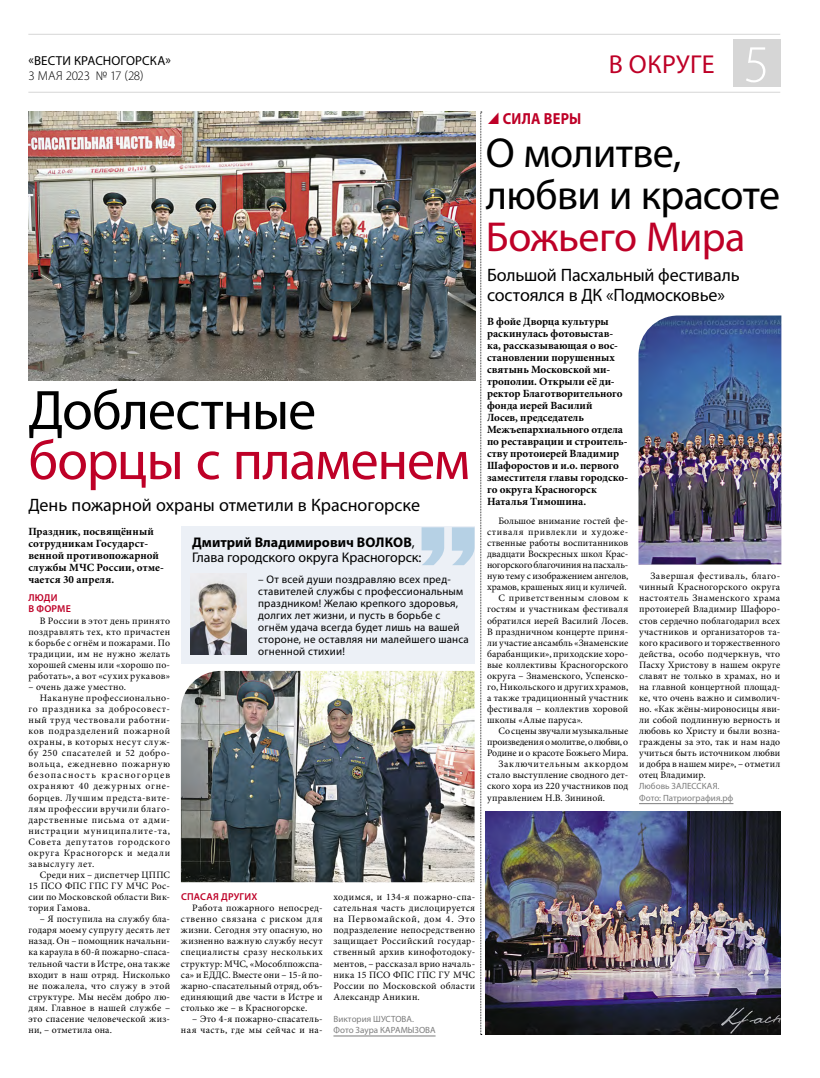
<style>
.page{position:relative;width:820px;height:1078px;background:#fff}
.page>*{position:absolute;margin:0;border:0;box-sizing:border-box;transform-origin:0 0}
.t1{font:56px "Myriad Pro";letter-spacing:-.02em;color:#be0027}
.t2{font:56px "Myriad Pro";letter-spacing:-.02em;color:#000}
.t3{font:300 53px "Myriad Pro";color:#fff}
.t4{font:42px/42px "Myriad Pro";letter-spacing:-.015em;color:#000}
.t5{font:42px "Myriad Pro";letter-spacing:-.015em;color:#be0027}
.t6{font:26px "Myriad Pro";letter-spacing:.02em;color:#be0027}
.t7{font:18px/20px "Myriad Pro";letter-spacing:-.005em;color:#000}
.t8{font:700 16px "Myriad Pro";letter-spacing:.01em;color:#be0027;scale:.9 1}
.t9{font:14px/15px "Myriad Pro";letter-spacing:-.01em;color:#000}
.t10{font:13px "Myriad Pro";letter-spacing:.01em;color:#000}
.t11{font:300 13px "Myriad Pro";letter-spacing:-.025em;color:#000}
.t12{font:700 11px/12px "Minion Pro";letter-spacing:.005em;color:#000}
.t13{font:11px/12px "Myriad Pro";letter-spacing:.015em;color:#000}
.t14{font:600 10px/11px "Myriad Pro";letter-spacing:.02em;color:#be0027}
.t15{font:9.8px/11.1px "Minion Pro";letter-spacing:.025em;color:#000;text-align:justify}
.t16{font:9.8px "Minion Pro";letter-spacing:.005em;color:#000}
.t17{font:9.8px "Minion Pro";letter-spacing:.055em;color:#000}
.t18{font:9.8px "Minion Pro";letter-spacing:.065em;color:#000}
.t19{font:9.8px "Minion Pro";letter-spacing:.06em;color:#000}
.t20{font:9.8px "Minion Pro";letter-spacing:.075em;color:#000}
.t21{font:9.8px "Minion Pro";color:#000}
.t22{font:9.8px "Minion Pro";letter-spacing:-.01em;color:#000}
.t23{font:9.8px "Minion Pro";letter-spacing:-.005em;color:#000}
.t24{font:9.8px "Minion Pro";letter-spacing:-.015em;color:#000}
.t25{font:9.8px "Minion Pro";letter-spacing:.045em;color:#000}
.t26{font:9.8px "Minion Pro";letter-spacing:.05em;color:#000}
.t27{font:9.8px "Minion Pro";letter-spacing:.11em;color:#000}
.t28{font:9px/11.1px "Myriad Pro";letter-spacing:.005em;color:#7c7c7c}
.s1{font-weight:700}
</style>
<div class="page">
<hr style="left:28px;top:92px;width:752px;height:1px;background:#d6d6d6">
<hr style="left:28px;top:34px;width:752px;height:1px;background:#d6d6d6">
<div style="left:732px;top:40px;width:48px;height:47px;background:#d6d6d6"></div>
<hr style="left:333px;top:1035px;width:102px;height:1px;background:#7c7c7c">
<img style="left:28px;top:112px;width:447px;height:268px">
<div style="left:181px;top:526px;width:293px;height:137px;background:#ecf0f6"></div>
<svg style="left:421px;top:527px;width:53px;height:38px"></svg>
<img style="left:190px;top:577px;width:57px;height:77px">
<img style="left:181px;top:670px;width:293px;height:212px">
<svg style="left:480px;top:112px;width:1px;height:922px"></svg>
<hr style="left:638px;top:803px;width:95px;height:1px;background:#7c7c7c">
<img style="left:638px;top:315px;width:143px;height:249px">
<img style="left:486px;top:811px;width:294px;height:223px">
<h3 class="t10" style="left:29px;top:53px;width:144px">«ВЕСТИ КРАСНОГОРСКА»</h3>
<h3 class="t11" style="left:28px;top:68px;width:116px">3 МАЯ 2023 № 17 (28)</h3>
<h3 class="t6" style="left:608px;top:48px;width:107px">В ОКРУГЕ</h3>
<h2 class="t3" style="left:743px;top:32px;width:27px">5</h2>
<h1 class="t2" style="left:28px;top:375px;width:289px">Доблестные</h1>
<h1 class="t1" style="left:28px;top:425px;width:443px">борцы с пламенем</h1>
<h3 class="t7" style="left:28px;top:494px;width:393px">День пожарной охраны отметили в Красногорске</h3>
<h3 class="t9" style="left:192px;top:534px;width:231px"><span class="s1">Дмитрий Владимирович ВОЛКОВ</span>,<br>Глава городского округа Красногорск:</h3>
<p class="t13" style="left:258px;top:572px;width:212px">– От всей души поздравляю всех пред&shy;ставителей службы с профессиональным праздником! Желаю крепкого здоровья, долгих лет жизни, и пусть в борьбе с огнём удача всегда будет лишь на вашей стороне, не оставляя ни малейшего шанса огненной стихии!</p>
<p class="t12" style="left:28px;top:525px;width:137px">Праздник, посвящённый сотрудникам Государст&shy;венной противопожарной службы МЧС России, отме&shy;чается 30 апреля.</p>
<p class="t14" style="left:28px;top:592px;width:44px">ЛЮДИ<br>В ФОРМЕ</p>
<p class="t15" style="left:28px;top:614px;width:143px;text-indent:11px">В России в этот день принято поздравлять тех, кто причастен к борьбе с огнём и пожарами. По традиции, им не нужно желать хорошей смены или «хорошо по&shy;работать», а вот «сухих рукавов»</p>
<p class="t15" style="left:28px;top:681px;width:99px">– очень даже уместно.</p>
<p class="t25" style="left:40px;top:691px;width:132px">Накануне профессионально-</p>
<p class="t18" style="left:28px;top:702px;width:143px">го праздника за добросовест-</p>
<p class="t17" style="left:28px;top:713px;width:143px">ный труд чествовали работни-</p>
<p class="t19" style="left:28px;top:724px;width:143px">ков подразделений пожарной</p>
<p class="t17" style="left:28px;top:735px;width:143px">охраны, в которых несут служ-</p>
<p class="t26" style="left:28px;top:746px;width:143px">бу 250 спасателей и 52 добро-</p>
<p class="t19" style="left:28px;top:757px;width:143px">вольца, ежедневно пожарную</p>
<p class="t27" style="left:28px;top:768px;width:143px">безопасность красногорцев</p>
<p class="t20" style="left:28px;top:779px;width:143px">охраняют 40 дежурных огне-</p>
<p class="t17" style="left:28px;top:790px;width:143px">борцев. Лучшим предста-вите-</p>
<p class="t17" style="left:28px;top:801px;width:143px">лям профессии вручили благо-</p>
<p class="t18" style="left:28px;top:812px;width:143px">дарственные письма от адми-</p>
<p class="t20" style="left:28px;top:823px;width:143px">нистрации муниципалите-та,</p>
<p class="t20" style="left:28px;top:834px;width:143px">Совета депутатов городского</p>
<p class="t19" style="left:28px;top:846px;width:143px">округа Красногорск и медали</p>
<p class="t19" style="left:28px;top:857px;width:68px">завыслугу лет.</p>
<p class="t15" style="left:40px;top:869px;width:132px">Среди них – диспетчер ЦППС</p>
<p class="t21" style="left:28px;top:879px;width:143px">15 ПСО ФПС ГПС ГУ МЧС Рос-</p>
<p class="t15" style="left:28px;top:891px;width:143px">сии по Московской области Вик-</p>
<p class="t15" style="left:28px;top:902px;width:63px">тория Гамова.</p>
<p class="t15" style="left:28px;top:913px;width:143px;text-indent:11px">– Я поступила на службу бла&shy;годаря моему супругу десять лет назад. Он – помощник начальни&shy;ка караула в 60-й пожарно-спаса&shy;тельной части в Истре, она также входит в наш отряд. Нисколько не пожалела, что служу в этой структуре. Мы несём добро лю&shy;дям. Главное в нашей службе – это спасение человеческой жиз&shy;ни, – отметила она.</p>
<p class="t14" style="left:181px;top:890px;width:78px">СПАСАЯ ДРУГИХ</p>
<p class="t15" style="left:181px;top:902px;width:143px;text-indent:11px">Работа пожарного непосред&shy;ственно связана с риском для жизни. Сегодня эту опасную, но жизненно важную службу несут специалисты сразу нескольких структур: МЧС, «Мособлпожспа&shy;са» и ЕДДС. Вместе они – 15-й по&shy;жарно-спасательный отряд, объ&shy;единяющий две части в Истре и столько же – в Красногорске.</p>
<p class="t15" style="left:181px;top:1012px;width:143px;text-align:right">– Это 4-я пожарно-спасатель&shy;ная часть, где мы сейчас и на-</p>
<p class="t15" style="left:333px;top:891px;width:143px">ходимся, и 134-я пожарно-спа&shy;сательная часть дислоцируется на Первомайской, дом 4. Это подразделение непосредственно защищает Российский государ&shy;ственный архив кинофотодоку&shy;ментов, – рассказал врио началь&shy;ника 15 ПСО ФПС ГПС ГУ МЧС России по Московской области Александр Аникин.</p>
<p class="t28" style="left:333px;top:1012px;width:104px">Виктория ШУСТОВА.<br>Фото Заура КАРАМЫЗОВА</p>
<h3 class="t8" style="left:502px;top:108px;width:89px">СИЛА ВЕРЫ</h3>
<h3 class="t4" style="left:486px;top:131px;width:296px">О молитве, любви и красоте</h3>
<h3 class="t5" style="left:486px;top:211px;width:261px">Божьего Мира</h3>
<h3 class="t7" style="left:487px;top:264px;width:254px">Большой Пасхальный фестиваль состоялся в ДК «Подмосковье»</h3>
<p class="t12" style="left:487px;top:315px;width:142px">В фойе Дворца культуры раскинулась фотовыстав&shy;ка, рассказывающая о вос&shy;становлении порушенных святынь Московской ми&shy;трополии. Открыли её ди&shy;ректор Благотворительного фонда иерей Василий<br>Лосев, председатель<br>Межъепархиального отдела по реставрации и строитель&shy;ству протоиерей Владимир<br>Шафоростов и и.о. первого заместителя главы городско&shy;го округа Красногорск<br>Наталья Тимошина.</p>
<p class="t15" style="left:498px;top:515px;width:131px">Большое внимание гостей фе-</p>
<p class="t18" style="left:487px;top:525px;width:143px">стиваля привлекли и художе-</p>
<p class="t16" style="left:487px;top:536px;width:143px">ственные работы воспитанников</p>
<p class="t23" style="left:487px;top:547px;width:143px">двадцати Воскресных школ Крас-</p>
<p class="t22" style="left:487px;top:558px;width:143px">ногорского благочиния на пасхаль-</p>
<p class="t22" style="left:487px;top:569px;width:143px">ную тему с изображением ангелов,</p>
<p class="t21" style="left:487px;top:580px;width:141px">храмов, крашеных яиц и куличей.</p>
<p class="t15" style="left:498px;top:592px;width:131px">С приветственным словом к</p>
<p class="t15" style="left:487px;top:603px;width:143px">гостям и участникам фестиваля</p>
<p class="t15" style="left:487px;top:614px;width:143px">обратился иерей Василий Лосев.</p>
<p class="t15" style="left:487px;top:625px;width:143px">В праздничном концерте приня-</p>
<p class="t16" style="left:487px;top:635px;width:143px">ли участие ансамбль «Знаменские</p>
<p class="t16" style="left:487px;top:647px;width:143px">барабанщики», приходские хоро-</p>
<p class="t16" style="left:487px;top:658px;width:143px">вые коллективы Красногорского</p>
<p class="t16" style="left:487px;top:669px;width:143px">округа – Знаменского, Успенско-</p>
<p class="t15" style="left:487px;top:681px;width:143px">го, Никольского и других храмов,</p>
<p class="t15" style="left:487px;top:692px;width:143px">а также традиционный участник</p>
<p class="t15" style="left:487px;top:703px;width:143px">фестиваля – коллектив хоровой</p>
<p class="t15" style="left:487px;top:714px;width:97px">школы «Алые паруса».</p>
<p class="t21" style="left:498px;top:724px;width:131px">Со сцены звучали музыкальные</p>
<p class="t24" style="left:487px;top:735px;width:143px">произведения о молитве, о любви, о</p>
<p class="t23" style="left:487px;top:746px;width:143px">Родине и о красоте Божьего Мира.</p>
<p class="t18" style="left:498px;top:757px;width:131px">Заключительным аккордом</p>
<p class="t15" style="left:487px;top:769px;width:143px">стало выступление сводного дет-</p>
<p class="t15" style="left:487px;top:780px;width:143px">ского хора из 220 участников под</p>
<p class="t16" style="left:487px;top:790px;width:119px">управлением Н.В. Зининой.</p>
<p class="t15" style="left:638px;top:570px;width:143px;text-indent:11px">Завершая фестиваль, благо&shy;чинный Красногорского округа настоятель Знаменского храма протоиерей Владимир Шафоро&shy;стов сердечно поблагодарил всех участников и организаторов та&shy;кого красивого и торжественного действа, особо подчеркнув, что Пасху Христову в нашем округе славят не только в храмах, но и на главной концертной площад&shy;ке, что очень важно и символич&shy;но. «Как жёны-мироносицы яви&shy;ли собой подлинную верность и любовь ко Христу и были возна&shy;граждены за это, так и нам надо учиться быть источником любви и добра в нашем мире», – отметил отец Владимир.</p>
<p class="t28" style="left:638px;top:780px;width:96px">Любовь ЗАЛЕССКАЯ.<br>Фото: Патриография.рф</p>
</div>
